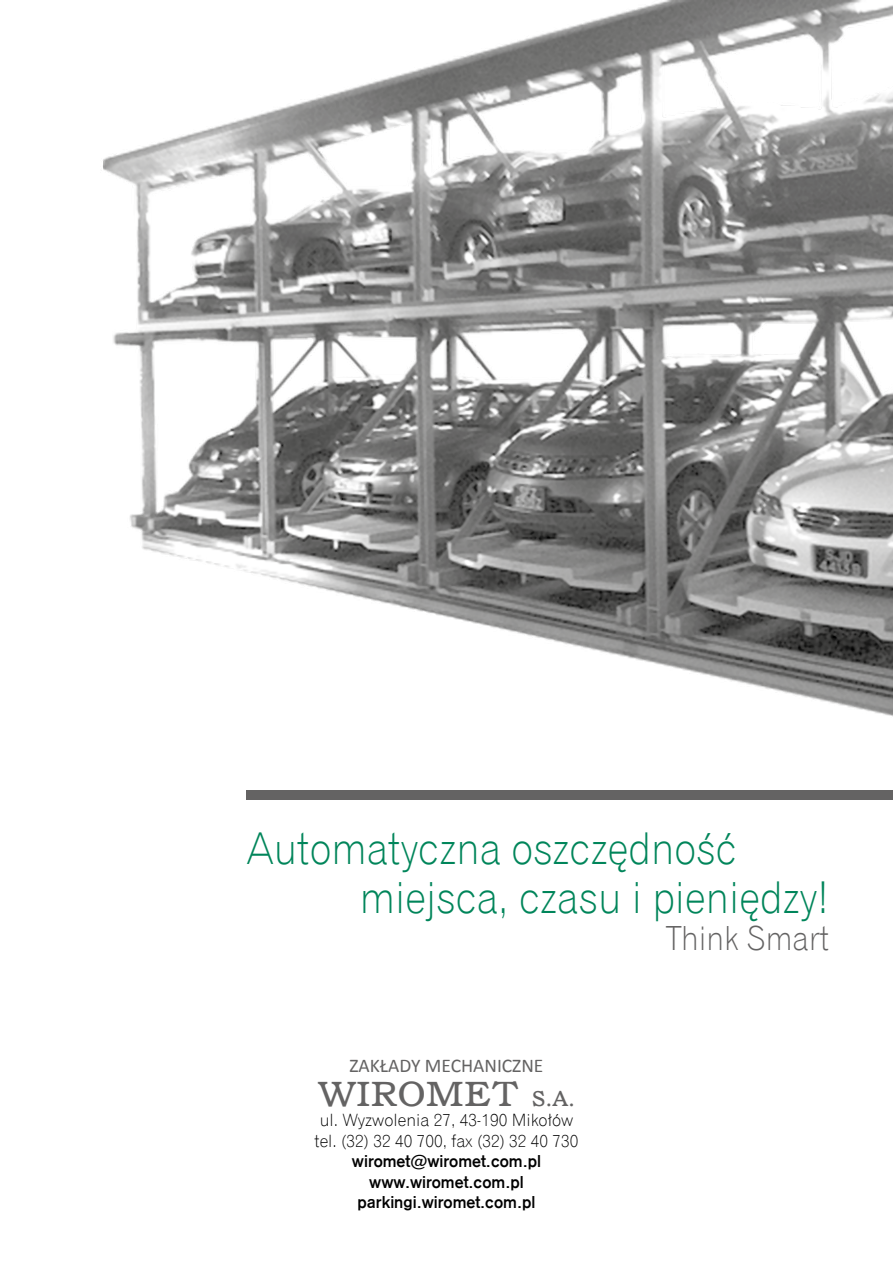
<style>
.page{position:relative;width:893px;height:1263px;background:#fff}
.page>*{position:absolute;margin:0;border:0;box-sizing:border-box;transform-origin:0 0}
.t1{font:43.95px/48.9px "Gothic 720 Lt EU";color:#00855a;scale:.93 1}
.t2{font:37.65px "Bookman EU";color:#646363}
.t3{font:33.3px "Gothic 720 Lt EU";color:#646363;scale:.93 1}
.t4{font:19.5px "Calibri";color:#646363}
.t5{font:16.95px/20.4px "Gothic 725 Bd EU";color:#000;text-align:center}
.t6{font:16.95px/20.4px "Gothic 720 Lt EU";color:#000;text-align:center}
.s1{font-size:23.1px}
</style>
<div class="page">
<div style="left:247px;top:791px;width:646px;height:9px;background:#646363"></div>
<img style="left:103px;top:0;width:790px;height:717px">
<h1 class="t1" style="left:360px;top:825px;width:506px;text-indent:-113px">Automatyczna oszczędność miejsca, czasu i pieniędzy!</h1>
<h3 class="t3" style="left:666px;top:918px;width:177px">Think Smart</h3>
<p class="t4" style="left:349px;top:1053px;width:195px">ZAKŁADY MECHANICZNE</p>
<h2 class="t2" style="left:318px;top:1070px;width:258px">WIROMET <span class="s1">S.A.</span></h2>
<p class="t6" style="left:314px;top:1110px;width:266px">ul. Wyzwolenia 27, 43-190 Mikołów tel. (32) 32 40 700, fax (32) 32 40 730</p>
<p class="t5" style="left:352px;top:1151px;width:191px">wiromet@wiromet.com.pl www.wiromet.com.pl parkingi.wiromet.com.pl</p>
</div>
